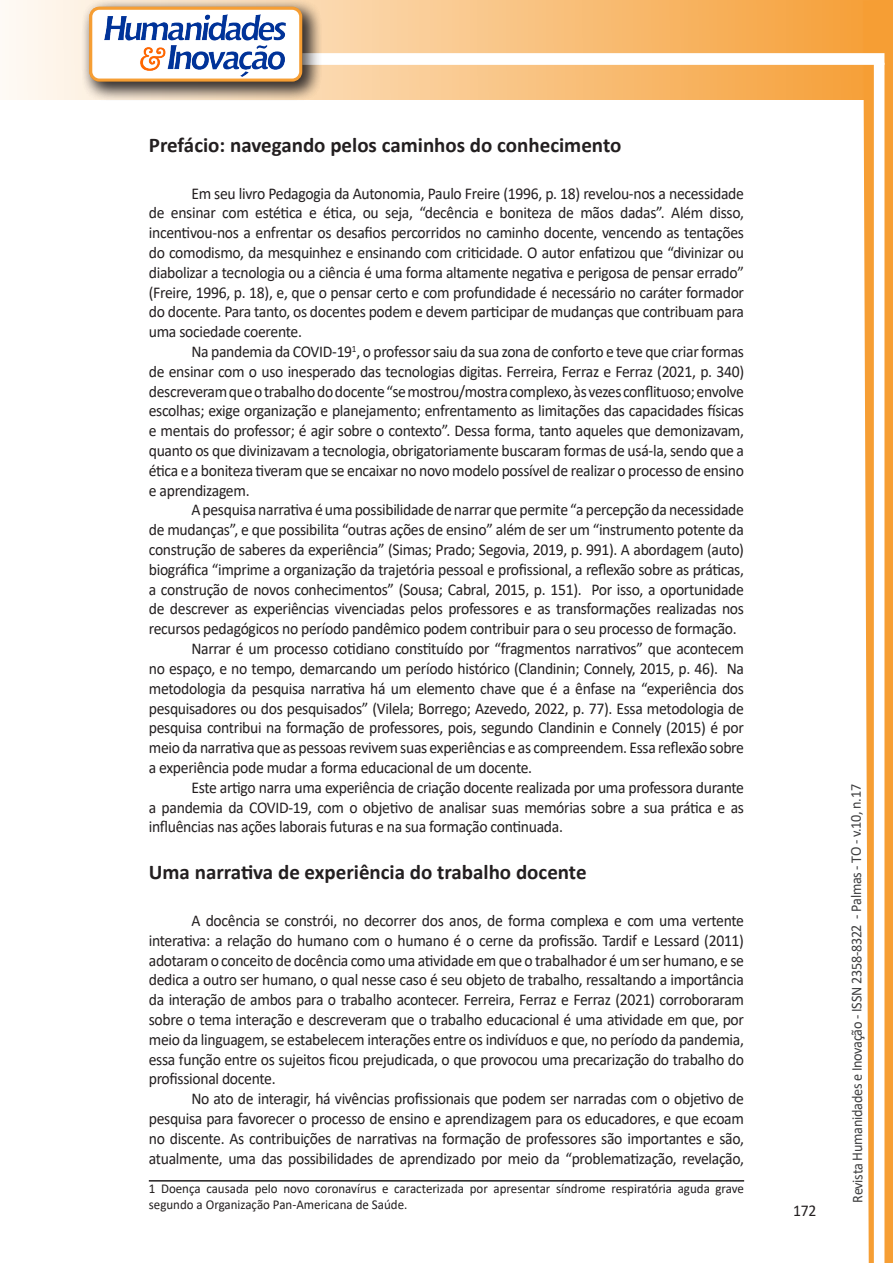
<style>
.page{position:relative;width:893px;height:1263px;background:#fff}
.page>*{position:absolute;margin:0;border:0;box-sizing:border-box;transform-origin:0 0}
.Titulo_2{font:700 21px "Calibri";color:#231f20}
.texto{font:16.5px/19.8px "Calibri";letter-spacing:-.02em;color:#231f20;text-align:justify;scale:.95 1}
.t1{font:15px "Calibri";letter-spacing:-.025em;color:#3e3e3f;scale:.95 1}
.Rodapé{font:13.5px/16.2px "Calibri";color:#231f20;scale:.96 1}
</style>
<div class="page">
<svg style="left:5px;top:0;width:858px;height:100px;background:#f9c484"></svg>
<div style="left:302px;top:53px;width:582px;height:12px;background:#fff;border:2px solid #fff"></div>
<svg style="left:863px;top:0;width:30px;height:1263px"></svg>
<div style="left:81px;top:0;width:241px;height:102px;background:#231f20;opacity:.75"></div>
<div style="left:91px;top:8px;width:210px;height:72px;background:#fff;border-radius:9px"></div>
<img style="left:104px;top:14px;width:181px;height:62px">
<div style="left:89px;top:7px;width:213px;height:75px;border:3px solid #f69e34;border-radius:9px"></div>
<hr style="left:149px;top:1180px;width:595px;height:1px;background:#231f20">
<p class="Titulo_2" style="left:149px;top:130px;width:474px">Prefácio: navegando pelos caminhos do conhecimento</p>
<p class="texto" style="left:149px;top:183px;width:628px;text-indent:43px">Em seu livro Pedagogia da Autonomia, Paulo Freire (1996, p. 18) revelou-nos a necessidade de ensinar com estética e ética, ou seja, “decência e boniteza de mãos dadas”. Além disso, incentivou-nos a enfrentar os desafios percorridos no caminho docente, vencendo as tentações do comodismo, da mesquinhez e ensinando com criticidade. O autor enfatizou que “divinizar ou diabolizar a tecnologia ou a ciência é uma forma altamente negativa e perigosa de pensar errado” (Freire, 1996, p. 18), e, que o pensar certo e com profundidade é necessário no caráter formador do docente. Para tanto, os docentes podem e devem participar de mudanças que contribuam para uma sociedade coerente.</p>
<p class="texto" style="left:149px;top:341px;width:628px;text-indent:43px">Na pandemia da COVID-19<sup>1</sup>, o professor saiu da sua zona de conforto e teve que criar formas de ensinar com o uso inesperado das tecnologias digitas. Ferreira, Ferraz e Ferraz (2021, p. 340) descreveram que o trabalho do docente “se mostrou/mostra complexo, às vezes conflituoso; envolve escolhas; exige organização e planejamento; enfrentamento as limitações das capacidades físicas e mentais do professor; é agir sobre o contexto”. Dessa forma, tanto aqueles que demonizavam, quanto os que divinizavam a tecnologia, obrigatoriamente buscaram formas de usá-la, sendo que a ética e a boniteza tiveram que se encaixar no novo modelo possível de realizar o processo de ensino e aprendizagem.</p>
<p class="texto" style="left:149px;top:500px;width:628px;text-indent:43px">A pesquisa narrativa é uma possibilidade de narrar que permite “a percepção da necessidade de mudanças”, e que possibilita “outras ações de ensino” além de ser um “instrumento potente da construção de saberes da experiência” (Simas; Prado; Segovia, 2019, p. 991). A abordagem (auto) biográfica “imprime a organização da trajetória pessoal e profissional, a reflexão sobre as práticas, a construção de novos conhecimentos” (Sousa; Cabral, 2015, p. 151). Por isso, a oportunidade de descrever as experiências vivenciadas pelos professores e as transformações realizadas nos recursos pedagógicos no período pandêmico podem contribuir para o seu processo de formação.</p>
<p class="texto" style="left:149px;top:638px;width:628px;text-indent:43px">Narrar é um processo cotidiano constituído por “fragmentos narrativos” que acontecem no espaço, e no tempo, demarcando um período histórico (Clandinin; Connely, 2015, p. 46). Na metodologia da pesquisa narrativa há um elemento chave que é a ênfase na “experiência dos pesquisadores ou dos pesquisados” (Vilela; Borrego; Azevedo, 2022, p. 77). Essa metodologia de pesquisa contribui na formação de professores, pois, segundo Clandinin e Connely (2015) é por meio da narrativa que as pessoas revivem suas experiências e as compreendem. Essa reflexão sobre a experiência pode mudar a forma educacional de um docente.</p>
<p class="texto" style="left:149px;top:777px;width:628px;text-indent:43px">Este artigo narra uma experiência de criação docente realizada por uma professora durante a pandemia da COVID-19, com o objetivo de analisar suas memórias sobre a sua prática e as influências nas ações laborais futuras e na sua formação continuada.</p>
<p class="Titulo_2" style="left:149px;top:857px;width:439px">Uma narrativa de experiência do trabalho docente</p>
<p class="texto" style="left:149px;top:910px;width:628px;text-indent:43px">A docência se constrói, no decorrer dos anos, de forma complexa e com uma vertente interativa: a relação do humano com o humano é o cerne da profissão. Tardif e Lessard (2011) adotaram o conceito de docência como uma atividade em que o trabalhador é um ser humano, e se dedica a outro ser humano, o qual nesse caso é seu objeto de trabalho, ressaltando a importância da interação de ambos para o trabalho acontecer. Ferreira, Ferraz e Ferraz (2021) corroboraram sobre o tema interação e descreveram que o trabalho educacional é uma atividade em que, por meio da linguagem, se estabelecem interações entre os indivíduos e que, no período da pandemia, essa função entre os sujeitos ficou prejudicada, o que provocou uma precarização do trabalho do profissional docente.</p>
<p class="texto" style="left:149px;top:1088px;width:628px;text-indent:43px">No ato de interagir, há vivências profissionais que podem ser narradas com o objetivo de pesquisa para favorecer o processo de ensino e aprendizagem para os educadores, e que ecoam no discente. As contribuições de narrativas na formação de professores são importantes e são, atualmente, uma das possibilidades de aprendizado por meio da “problematização, revelação,</p>
<p class="Rodapé" style="left:149px;top:1180px;width:621px">1 Doença causada pelo novo coronavírus e caracterizada por apresentar síndrome respiratória aguda grave segundo a Organização Pan-Americana de Saúde.</p>
<p class="texto" style="left:793px;top:1200px;width:26px">172</p>
<p class="t1" style="left:846px;top:1203px;width:442px;rotate:-90deg">Revista Humanidades e Inovação - ISSN 2358-8322 - Palmas - TO - v.10, n.17</p>
</div>
